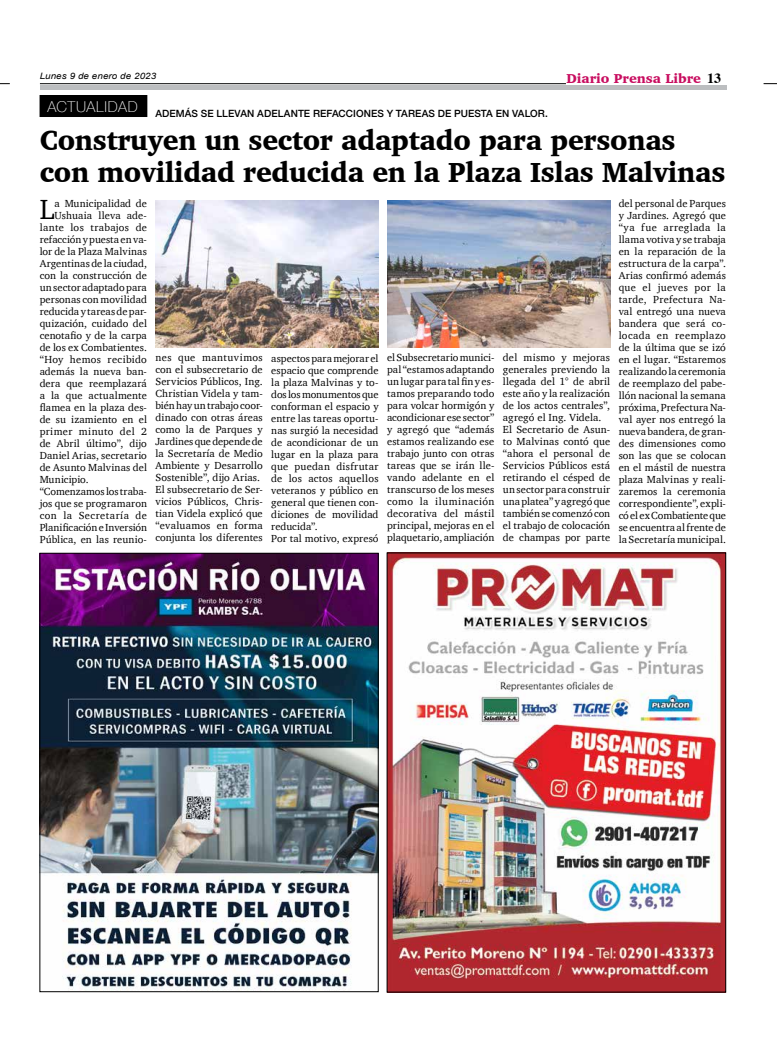
<style>
.page{position:relative;width:777px;height:1063px;background:#fff}
.page>*{position:absolute;margin:0;border:0;box-sizing:border-box;transform-origin:0 0}
.t1{font:28.4px "Charter";color:#000}
.t2{font:900 28.3px/31.3px "Charter";letter-spacing:-.01em;color:#000;scale:.95 1}
.t3{font:100 15px "Helvetica Neue";letter-spacing:.055em;color:#fff}
.t4{font:900 13.2px "Charter";color:#c80c5f}
.t5{font:10.5px/12px "Charter";letter-spacing:.01em;color:#000}
.t6{font:10.5px "Charter";letter-spacing:.03em;color:#000}
.t7{font:10.5px "Charter";letter-spacing:.04em;color:#000}
.t8{font:500 10px "Helvetica Neue";letter-spacing:.01em;color:#000}
.t9{font:italic 8.8px "Arial";letter-spacing:.01em;color:#000;scale:1.11 1}
.s1{font-family:"Times";font-weight:700;font-size:14px;color:#000}
</style>
<div class="page">
<hr style="left:40px;top:83px;width:526px;height:1px;background:#000">
<hr style="left:40px;top:85px;width:686px;height:4px;background:#bcbec0">
<svg style="left:763px;top:83px;width:14px;height:1px"></svg>
<img style="left:389px;top:555px;width:334px;height:435px">
<img style="left:42px;top:555px;width:334px;height:435px">
<div style="left:40px;top:553px;width:338px;height:439px;border:1px solid #000"></div>
<div style="left:40px;top:96px;width:107px;height:21px;background:#000"></div>
<div style="left:40px;top:95px;width:107px;height:22px;border:1px solid #000"></div>
<img style="left:155px;top:200px;width:223px;height:148px">
<img style="left:387px;top:200px;width:223px;height:148px">
<p class="t9" style="left:40px;top:70px;width:106px">Lunes 9 de enero de 2023</p>
<p class="t4" style="left:566px;top:71px;width:156px">Diario Prensa Libre <span class="s1">13</span></p>
<h3 class="t3" style="left:47px;top:95px;width:92px">ACTUALIDAD</h3>
<h2 class="t2" style="left:40px;top:124px;width:723px">Construyen un sector adaptado para personas con movilidad reducida en la Plaza Islas Malvinas</h2>
<p class="t8" style="left:155px;top:106px;width:394px">ADEMÁS SE LLEVAN ADELANTE REFACCIONES Y TAREAS DE PUESTA EN VALOR.</p>
<h1 class="t1" style="left:40px;top:185px;width:16px">L</h1>
<p class="t5" style="left:55px;top:197px;width:94px">a Municipalidad de</p>
<p class="t5" style="left:55px;top:209px;width:94px">Ushuaia lleva ade-</p>
<p class="t6" style="left:40px;top:218px;width:109px">lante los trabajos de</p>
<p class="t5" style="left:40px;top:233px;width:109px">refacción y puesta en va-</p>
<p class="t5" style="left:40px;top:245px;width:109px">lor de la Plaza Malvinas</p>
<p class="t5" style="left:40px;top:257px;width:109px">Argentinas de la ciudad,</p>
<p class="t5" style="left:40px;top:269px;width:109px">con la construcción de</p>
<p class="t5" style="left:40px;top:281px;width:109px">un sector adaptado para</p>
<p class="t5" style="left:40px;top:293px;width:109px">personas con movilidad</p>
<p class="t5" style="left:40px;top:305px;width:109px">reducida y tareas de par-</p>
<p class="t5" style="left:40px;top:317px;width:109px">quización, cuidado del</p>
<p class="t5" style="left:40px;top:329px;width:109px">cenotafio y de la carpa</p>
<p class="t5" style="left:40px;top:341px;width:109px">de los ex Combatientes.</p>
<p class="t5" style="left:40px;top:353px;width:109px">“Hoy hemos recibido</p>
<p class="t5" style="left:40px;top:365px;width:109px">además la nueva ban-</p>
<p class="t5" style="left:40px;top:377px;width:109px">dera que reemplazará</p>
<p class="t5" style="left:40px;top:389px;width:109px">a la que actualmente</p>
<p class="t5" style="left:40px;top:401px;width:109px">flamea en la plaza des-</p>
<p class="t5" style="left:40px;top:413px;width:109px">de su izamiento en el</p>
<p class="t6" style="left:40px;top:422px;width:109px">primer minuto del 2</p>
<p class="t5" style="left:40px;top:437px;width:109px">de Abril último”, dijo</p>
<p class="t5" style="left:40px;top:449px;width:109px">Daniel Arias, secretario</p>
<p class="t5" style="left:40px;top:461px;width:109px">de Asunto Malvinas del</p>
<p class="t5" style="left:40px;top:473px;width:50px">Municipio.</p>
<p class="t5" style="left:40px;top:485px;width:109px">“Comenzamos los traba-</p>
<p class="t5" style="left:40px;top:497px;width:109px">jos que se programaron</p>
<p class="t7" style="left:40px;top:506px;width:109px">con la Secretaría de</p>
<p class="t5" style="left:40px;top:521px;width:109px">Planificación e Inversión</p>
<p class="t5" style="left:40px;top:533px;width:109px">Pública, en las reunio-</p>
<p class="t5" style="left:155px;top:351px;width:109px">nes que mantuvimos con el subsecretario de<br>Servicios Públicos, Ing.<br>Christian Videla y tam&shy;bién hay un trabajo coor&shy;dinado con otras áreas como la de Parques y<br>Jardines que depende de la Secretaría de Medio<br>Ambiente y Desarrollo<br>Sostenible”, dijo Arias.<br>El subsecretario de Ser&shy;vicios Públicos, Chris&shy;tian Videla explicó que “evaluamos en forma conjunta los diferentes</p>
<p class="t5" style="left:271px;top:352px;width:109px">aspectos para mejorar el espacio que comprende la plaza Malvinas y to&shy;dos los monumentos que conforman el espacio y entre las tareas oportu&shy;nas surgió la necesidad de acondicionar de un lugar en la plaza para que puedan disfrutar de los actos aquellos veteranos y público en general que tienen con&shy;diciones de movilidad reducida”.<br>Por tal motivo, expresó</p>
<p class="t5" style="left:387px;top:351px;width:109px;text-align:justify">el Subsecretario munici&shy;pal “estamos adaptando un lugar para tal fin y es&shy;tamos preparando todo para volcar hormigón y acondicionar ese sector” y agregó que “además estamos realizando ese trabajo junto con otras tareas que se irán lle&shy;vando adelante en el transcurso de los meses como la iluminación decorativa del mástil principal, mejoras en el plaquetario, ampliación</p>
<p class="t5" style="left:503px;top:351px;width:109px">del mismo y mejoras generales previendo la llegada del 1° de abril este año y la realización de los actos centrales”, agregó el Ing. Videla.<br>El Secretario de Asun&shy;to Malvinas contó que “ahora el personal de<br>Servicios Públicos está retirando el césped de un sector para construir una platea” y agregó que también se comenzó con el trabajo de colocación de champas por parte</p>
<p class="t5" style="left:618px;top:197px;width:109px;text-align:justify">del personal de Parques y Jardines. Agregó que “ya fue arreglada la llama votiva y se trabaja en la reparación de la estructura de la carpa”.<br>Arias confirmó además que el jueves por la tarde, Prefectura Na&shy;val entregó una nueva bandera que será co&shy;locada en reemplazo de la última que se izó en el lugar. “Estaremos realizando la ceremonia de reemplazo del pabe&shy;llón nacional la semana próxima, Prefectura Na&shy;val ayer nos entregó la nueva bandera, de gran&shy;des dimensiones como son las que se colocan en el mástil de nuestra plaza Malvinas y reali&shy;zaremos la ceremonia correspondiente”, expli&shy;có el ex Combatiente que se encuentra al frente de la Secretaría municipal.</p>
</div>
